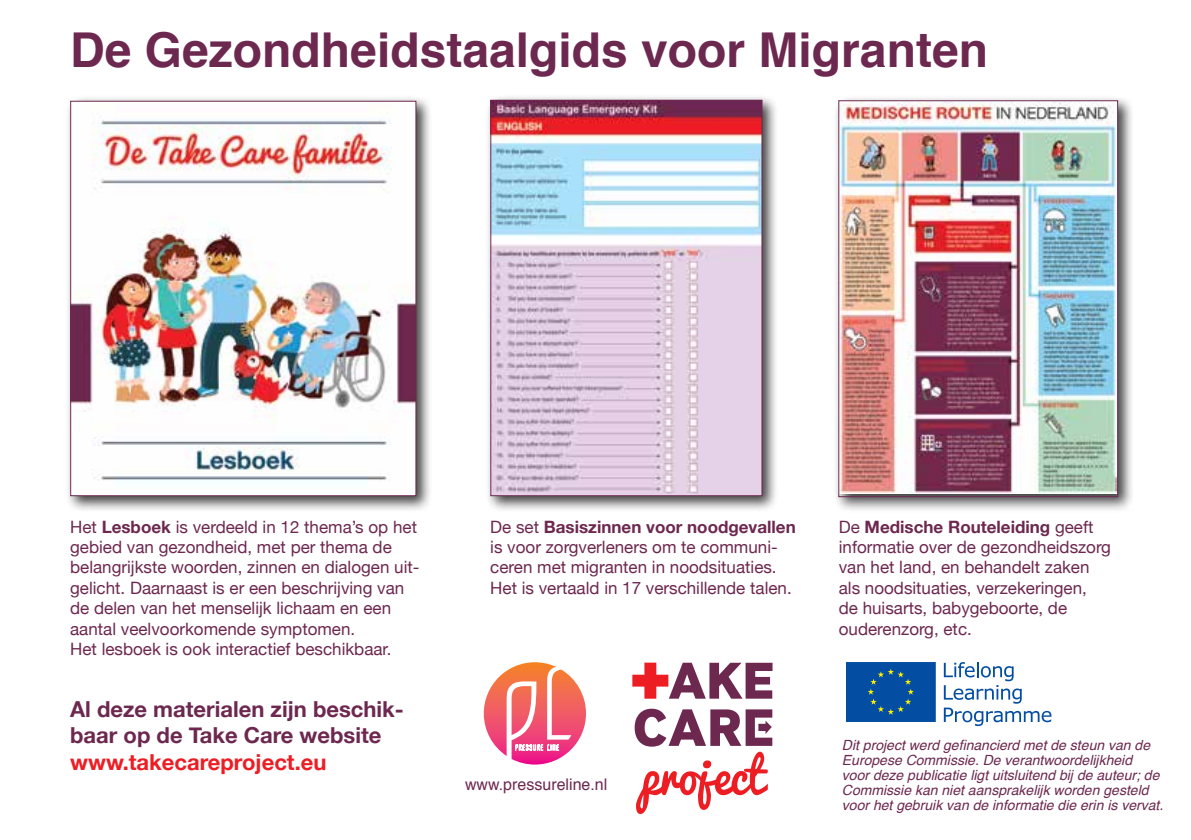
<style>
.page{position:relative;width:1191px;height:840px;background:#fff}
.page>*{position:absolute;margin:0;border:0;box-sizing:border-box;transform-origin:0 0}
.t1{font:700 48px "Helvetica";color:#6d2850}
.t2{font:700 22px/26.4px "Helvetica Neue";color:#6d2850}
.t3{font:700 22px "Helvetica Neue";color:#ed1d24}
.t4{font:17px/20.4px "Helvetica Neue";color:#6d2850}
.t5{font:16px "Helvetica";color:#6d2850}
.t6{font:italic 14px/15px "Helvetica";color:#6d2850}
.s1{font-weight:700}
</style>
<div class="page">
<div style="left:65px;top:95px;width:368px;height:417px;background:#000;opacity:.75"></div>
<img style="left:72px;top:103px;width:342px;height:391px">
<div style="left:70px;top:101px;width:346px;height:395px;border:1px solid #6d2850"></div>
<svg style="left:632px;top:662px;width:140px;height:36px"></svg>
<svg style="left:634px;top:708px;width:138px;height:105px"></svg>
<div style="left:846px;top:662px;width:90px;height:60px;background:#034ea2"></div>
<svg style="left:943px;top:662px;width:108px;height:63px"></svg>
<div style="left:485px;top:94px;width:294px;height:418px;background:#000;opacity:.75"></div>
<img style="left:492px;top:102px;width:268px;height:392px">
<div style="left:490px;top:100px;width:272px;height:396px;border:1px solid #6d2850"></div>
<div style="left:833px;top:95px;width:301px;height:418px;background:#000;opacity:.75"></div>
<img style="left:840px;top:102px;width:276px;height:391px">
<div style="left:838px;top:100px;width:280px;height:397px;border:1px solid #6d2850"></div>
<svg style="left:484px;top:662px;width:102px;height:102px"></svg>
<h1 class="t1" style="left:70px;top:11px;width:919px">De Gezondheidstaalgids voor Migranten</h1>
<p class="t4" style="left:70px;top:517px;width:351px">Het <span class="s1">Lesboek</span> is verdeeld in 12 thema’s op het gebied van gezondheid, met per thema de belangrijkste woorden, zinnen en dialogen uit&shy;gelicht. Daarnaast is er een beschrijving van de delen van het menselijk lichaam en een aantal veelvoorkomende symptomen.<br>Het lesboek is ook interactief beschikbaar.</p>
<p class="t4" style="left:490px;top:517px;width:307px">De set <span class="s1">Basiszinnen voor noodgevallen </span>is voor zorgverleners om te communi&shy;ceren met migranten in noodsituaties.<br>Het is vertaald in 17 verschillende talen.</p>
<p class="t4" style="left:838px;top:517px;width:274px">De <span class="s1">Medische Routeleiding</span> geeft informatie over de gezondheidszorg van het land, en behandelt zaken als noodsituaties, verzekeringen,<br>de huisarts, babygeboorte, de ouderenzorg, etc.</p>
<p class="t2" style="left:70px;top:696px;width:335px">Al deze materialen zijn beschik&shy;baar op de Take Care website</p>
<p class="t3" style="left:70px;top:744px;width:258px">www.takecareproject.eu</p>
<p class="t5" style="left:465px;top:771px;width:144px">www.pressureline.nl</p>
<p class="t6" style="left:842px;top:737px;width:323px">Dit project werd gefinancierd met de steun van de Europese Commissie. De verantwoordelijkheid<br>voor deze publicatie ligt uitsluitend bij de auteur; de Commissie kan niet aansprakelijk worden gesteld voor het gebruik van de informatie die erin is vervat.</p>
</div>
